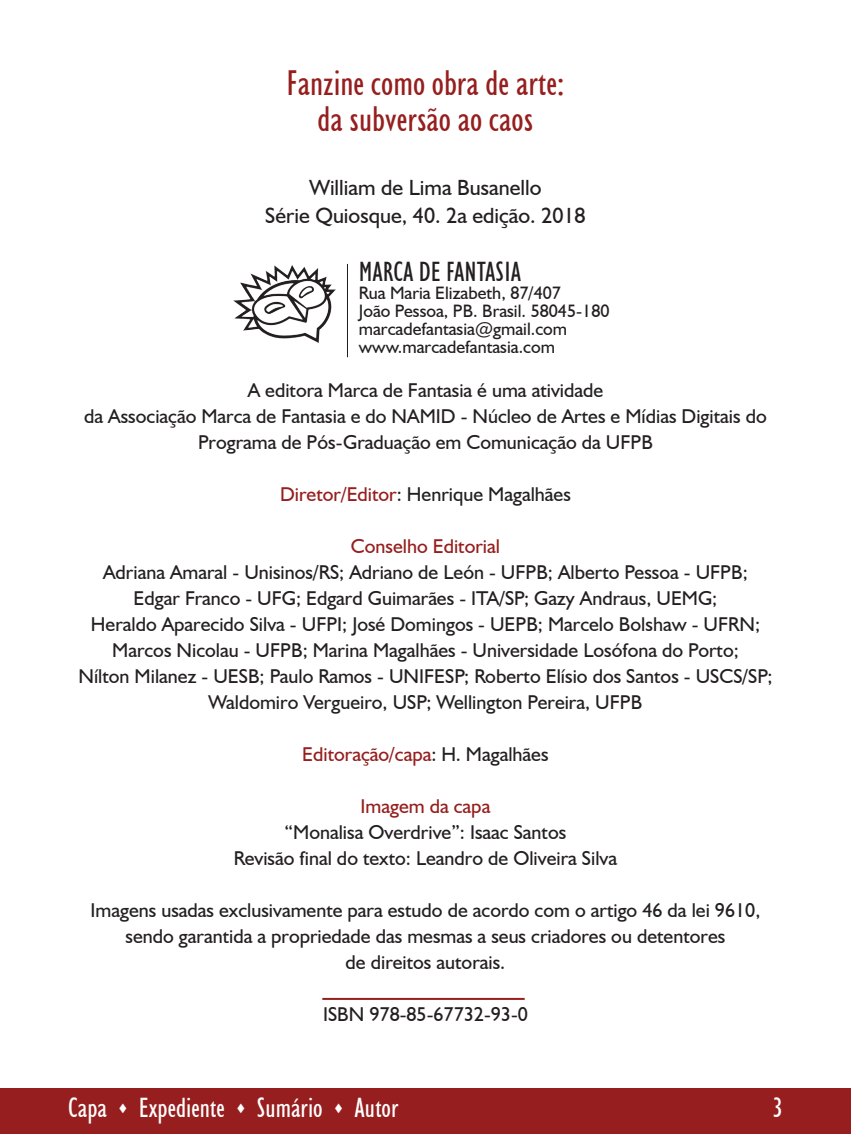
<style>
.page{position:relative;width:851px;height:1134px;background:#fff}
.page>*{position:absolute;margin:0;border:0;box-sizing:border-box;transform-origin:0 0}
.t1{font:condensed 36px/36px "Humanist 521 BT";color:#961e1e;text-align:center}
.t2{font:condensed 28px "Humanist 521 BT";color:#fff}
.t3{font:condensed 28px "Humanist 521 BT";color:#231f20}
.t4{font:22px/28px "Humanist 521 BT";color:#231f20;text-align:center}
.t5{font:20px/26px "Humanist 521 BT";color:#231f20;text-align:center}
.t6{font:20px "Humanist 521 BT";color:#961e1e}
.t7{font:18px/18px "Humanist 521 BT";color:#231f20}
.s1{color:#961e1e}
.s2{color:#231f20}
</style>
<div class="page">
<div style="left:0;top:1089px;width:850px;height:45px;background:#961e1e"></div>
<img style="left:233px;top:265px;width:103px;height:78px">
<hr style="left:347px;top:264px;width:1px;height:93px;background:#201d1e">
<hr style="left:322px;top:998px;width:202px;height:2px;background:#961e1e">
<h1 class="t1" style="left:286px;top:65px;width:279px">Fanzine como obra de arte: da subversão ao caos</h1>
<p class="t4" style="left:265px;top:173px;width:322px">William de Lima Busanello<br>Série Quiosque, 40. 2a edição. 2018</p>
<h2 class="t3" style="left:359px;top:255px;width:164px">MARCA DE FANTASIA</h2>
<p class="t7" style="left:359px;top:283px;width:252px">Rua Maria Elizabeth, 87/407<br>João Pessoa, PB. Brasil. 58045-180 marcadefantasia@gmail.com www.marcadefantasia.com</p>
<p class="t5" style="left:84px;top:377px;width:684px">A editora Marca de Fantasia é uma atividade<br>da Associação Marca de Fantasia e do NAMID - Núcleo de Artes e Mídias Digitais do<br>Programa de Pós-Graduação em Comunicação da UFPB</p>
<p class="t5" style="left:280px;top:481px;width:292px"><span class="s1">Diretor/Editor</span>: Henrique Magalhães</p>
<p class="t6" style="left:351px;top:534px;width:150px">Conselho Editorial</p>
<p class="t5" style="left:78px;top:559px;width:695px">Adriana Amaral - Unisinos/RS; Adriano de León - UFPB; Alberto Pessoa - UFPB; Edgar Franco - UFG; Edgard Guimarães - ITA/SP; Gazy Andraus, UEMG;<br>Heraldo Aparecido Silva - UFPI; José Domingos - UEPB; Marcelo Bolshaw - UFRN; Marcos Nicolau - UFPB; Marina Magalhães - Universidade Losófona do Porto;<br>Nílton Milanez - UESB; Paulo Ramos - UNIFESP; Roberto Elísio dos Santos - USCS/SP; Waldomiro Vergueiro, USP; Wellington Pereira, UFPB</p>
<p class="t6" style="left:302px;top:742px;width:248px">Editoração/capa<span class="s2">: H. Magalhães</span></p>
<p class="t6" style="left:360px;top:794px;width:131px">Imagem da capa</p>
<p class="t5" style="left:234px;top:819px;width:385px">“Monalisa Overdrive”: Isaac Santos<br>Revisão final do texto: Leandro de Oliveira Silva</p>
<p class="t5" style="left:90px;top:897px;width:671px">Imagens usadas exclusivamente para estudo de acordo com o artigo 46 da lei 9610, sendo garantida a propriedade das mesmas a seus criadores ou detentores<br>de direitos autorais.</p>
<p class="t5" style="left:323px;top:1001px;width:206px">ISBN 978-85-67732-93-0</p>
<h2 class="t2" style="left:68px;top:1091px;width:332px">Capa ▲ Expediente ▲ Sumário ▲ Autor</h2>
<h2 class="t2" style="left:773px;top:1091px;width:11px">3</h2>
</div>
